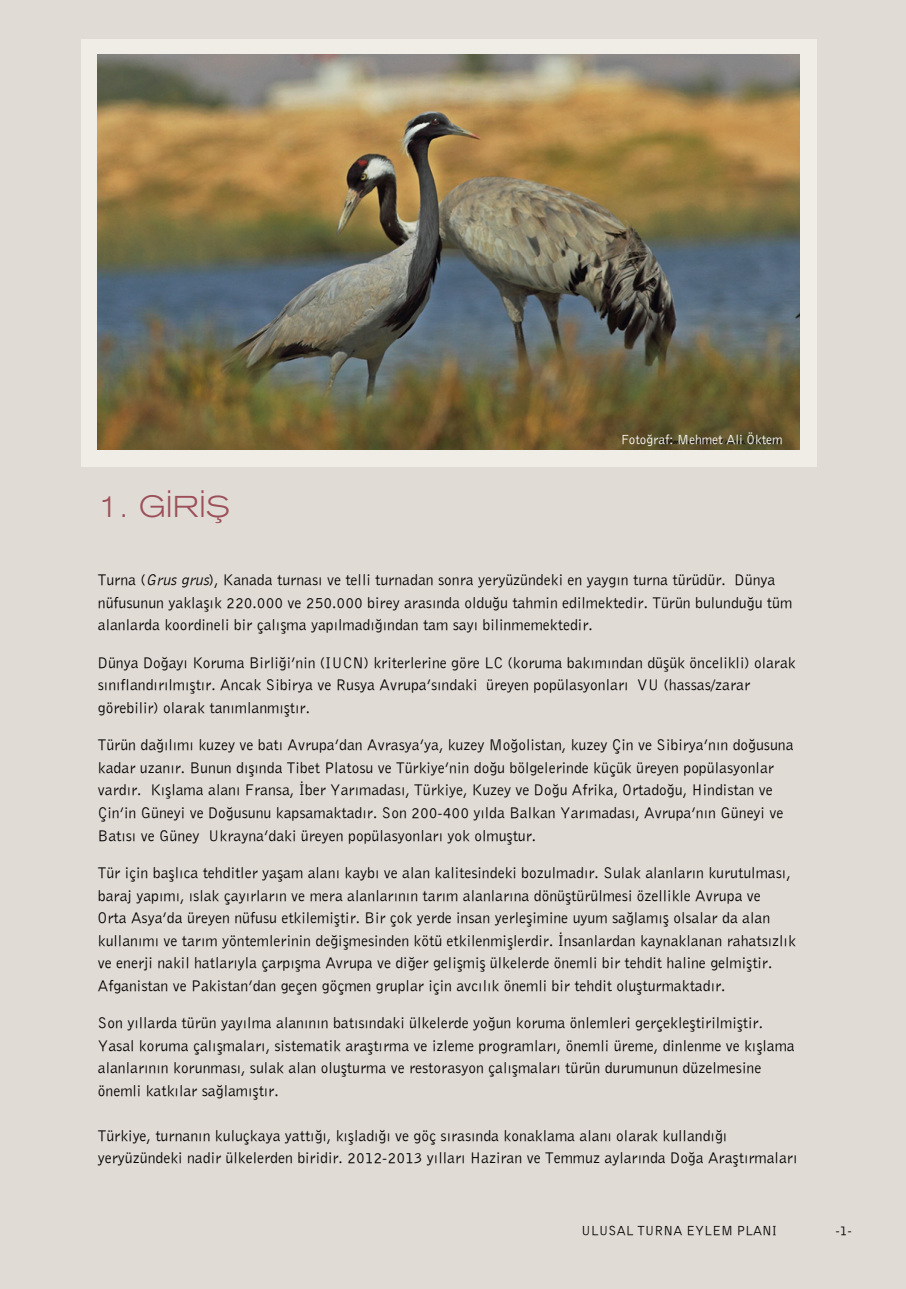
<style>
.page{position:relative;width:906px;height:1289px;background:#fff}
.page>*{position:absolute;margin:0;border:0;box-sizing:border-box;transform-origin:0 0}
.t1{font:30px "AG4 ex";color:#9b4f59}
.t2{font:15.75px/22.5px "Bell Gothic BT Roman Ti";color:#000}
.t3{font:13.5px "Bell Gothic BT Roman Ti";color:#000}
.t4{font:13.5px "Bell Gothic BT Roman Ti";color:#fff}
.s1{font-family:"Bell Gothic BT Elek Italic Ti"}
</style>
<div class="page">
<div style="left:0;top:0;width:906px;height:1288px;background:#e1dbd5"></div>
<div style="left:81px;top:39px;width:735px;height:428px;background:#efede5"></div>
<img style="left:98px;top:54px;width:701px;height:395px">
<h1 class="t1" style="left:98px;top:489px;width:134px">1. GİRİŞ</h1>
<p class="t4" style="left:621px;top:431px;width:163px">Fotoğraf: Mehmet Ali Öktem</p>
<p class="t2" style="left:98px;top:568px;width:696px">Turna (<span class="s1">Grus grus</span>), Kanada turnası ve telli turnadan sonra yeryüzündeki en yaygın turna türüdür. Dünya nüfusunun yaklaşık 220.000 ve 250.000 birey arasında olduğu tahmin edilmektedir. Türün bulunduğu tüm alanlarda koordineli bir çalışma yapılmadığından tam sayı bilinmemektedir.</p>
<p class="t2" style="left:98px;top:651px;width:699px">Dünya Doğayı Koruma Birliği’nin (IUCN) kriterlerine göre LC (koruma bakımından düşük öncelikli) olarak sınıflandırılmıştır. Ancak Sibirya ve Rusya Avrupa’sındaki üreyen popülasyonları VU (hassas/zarar görebilir) olarak tanımlanmıştır.</p>
<p class="t2" style="left:98px;top:733px;width:697px">Türün dağılımı kuzey ve batı Avrupa’dan Avrasya’ya, kuzey Moğolistan, kuzey Çin ve Sibirya’nın doğusuna kadar uzanır. Bunun dışında Tibet Platosu ve Türkiye’nin doğu bölgelerinde küçük üreyen popülasyonlar vardır. Kışlama alanı Fransa, İber Yarımadası, Türkiye, Kuzey ve Doğu Afrika, Ortadoğu, Hindistan ve Çin’in Güneyi ve Doğusunu kapsamaktadır. Son 200-400 yılda Balkan Yarımadası, Avrupa’nın Güneyi ve Batısı ve Güney Ukrayna’daki üreyen popülasyonları yok olmuştur.</p>
<p class="t2" style="left:98px;top:861px;width:699px">Tür için başlıca tehditler yaşam alanı kaybı ve alan kalitesindeki bozulmadır. Sulak alanların kurutulması, baraj yapımı, ıslak çayırların ve mera alanlarının tarım alanlarına dönüştürülmesi özellikle Avrupa ve<br>Orta Asya’da üreyen nüfusu etkilemiştir. Bir çok yerde insan yerleşimine uyum sağlamış olsalar da alan kullanımı ve tarım yöntemlerinin değişmesinden kötü etkilenmişlerdir. İnsanlardan kaynaklanan rahatsızlık ve enerji nakil hatlarıyla çarpışma Avrupa ve diğer gelişmiş ülkelerde önemli bir tehdit haline gelmiştir.<br>Afganistan ve Pakistan’dan geçen göçmen gruplar için avcılık önemli bir tehdit oluşturmaktadır.</p>
<p class="t2" style="left:98px;top:1011px;width:698px">Son yıllarda türün yayılma alanının batısındaki ülkelerde yoğun koruma önlemleri gerçekleştirilmiştir.<br>Yasal koruma çalışmaları, sistematik araştırma ve izleme programları, önemli üreme, dinlenme ve kışlama alanlarının korunması, sulak alan oluşturma ve restorasyon çalışmaları türün durumunun düzelmesine önemli katkılar sağlamıştır.</p>
<p class="t2" style="left:98px;top:1123px;width:701px">Türkiye, turnanın kuluçkaya yattığı, kışladığı ve göç sırasında konaklama alanı olarak kullandığı yeryüzündeki nadir ülkelerden biridir. 2012-2013 yılları Haziran ve Temmuz aylarında Doğa Araştırmaları</p>
<p class="t3" style="left:581px;top:1221px;width:198px">ULUSAL TURNA EYLEM PLANI</p>
<p class="t3" style="left:835px;top:1221px;width:18px">-1-</p>
</div>
